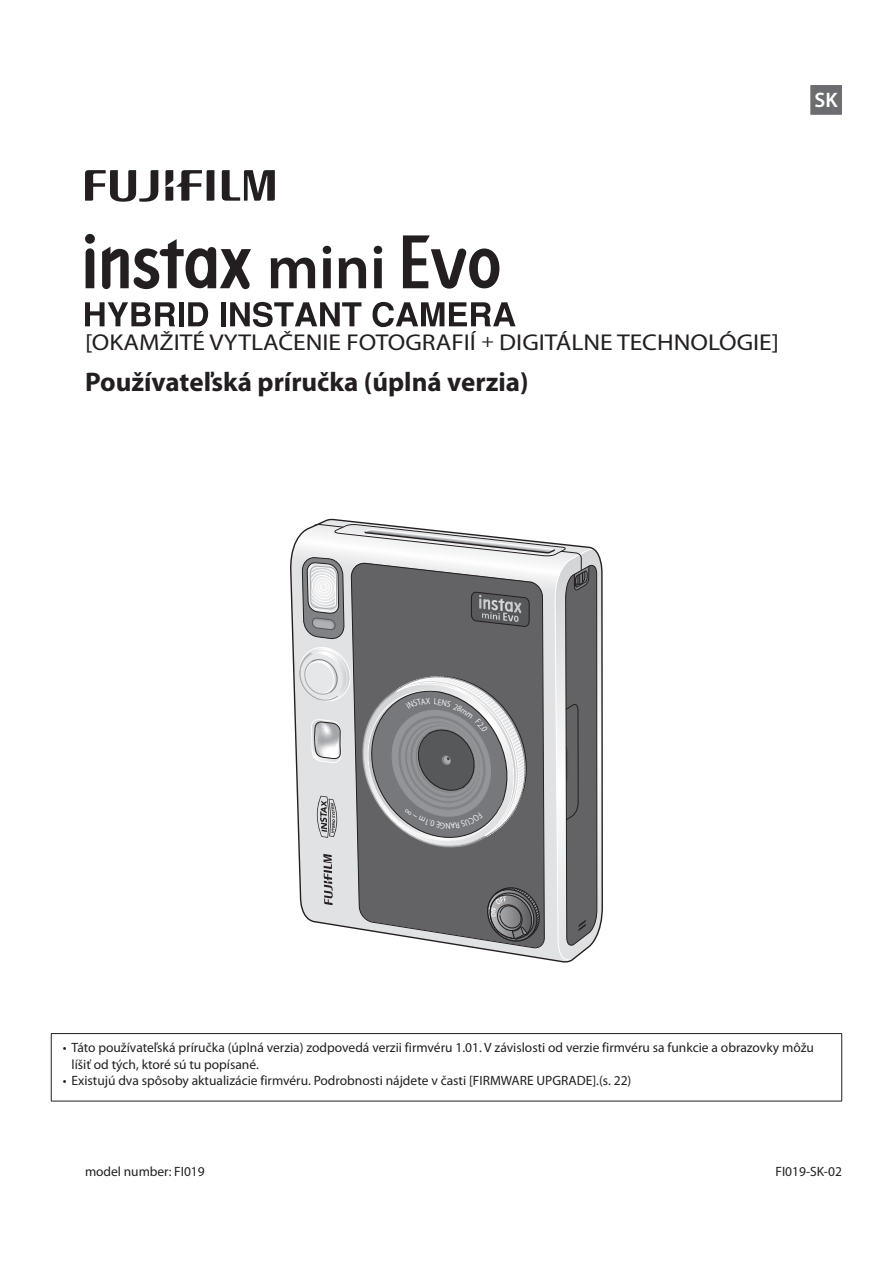
<style>
.page{position:relative;width:893px;height:1263px;background:#fff}
.page>*{position:absolute;margin:0;border:0;box-sizing:border-box;transform-origin:0 0}
.t1{font:700 27px "Myriad Pro";color:#231f20}
.t2{font:22.95px "Myriad Pro";color:#231f20;scale:1.11 1}
.t3{font:600 21px "Myriad Pro";color:#fff}
.t4{font:13.5px/16.8px "Myriad Pro";color:#231f20}
.s1{font-size:18.9px}
</style>
<div class="page">
<svg style="left:85px;top:170px;width:190px;height:32px"></svg>
<svg style="left:85px;top:302px;width:90px;height:24px"></svg>
<hr style="left:179px;top:302px;width:4px;height:24px;background:#231f20">
<svg style="left:188px;top:302px;width:20px;height:24px"></svg>
<div style="left:221px;top:302px;width:5px;height:24px;background:#231f20"></div>
<svg style="left:230px;top:302px;width:131px;height:25px"></svg>
<svg style="left:373px;top:302px;width:142px;height:25px"></svg>
<div style="left:810px;top:85px;width:32px;height:30px;background:#6c6d70"></div>
<hr style="left:51px;top:1033px;width:791px;height:1px;background:#231f20">
<hr style="left:51px;top:1034px;width:1px;height:67px;background:#231f20">
<hr style="left:841px;top:1034px;width:1px;height:67px;background:#231f20">
<hr style="left:51px;top:1101px;width:791px;height:1px;background:#231f20">
<svg style="left:403px;top:235px;width:96px;height:54px"></svg>
<svg style="left:86px;top:248px;width:8px;height:40px"></svg>
<div style="left:85px;top:234px;width:10px;height:10px;background:#231f20;border-radius:50%"></div>
<svg style="left:102px;top:239px;width:149px;height:50px"></svg>
<svg style="left:323px;top:246px;width:8px;height:42px"></svg>
<svg style="left:339px;top:258px;width:27px;height:30px"></svg>
<svg style="left:374px;top:246px;width:8px;height:42px"></svg>
<svg style="left:271px;top:258px;width:44px;height:30px"></svg>
<svg style="left:290px;top:519px;width:283px;height:444px"></svg>
<svg style="left:295px;top:523px;width:308px;height:437px"></svg>
<h3 class="t3" style="left:815px;top:87px;width:25px">SK</h3>
<h2 class="t2" style="left:85px;top:328px;width:627px">[OKAMŽITÉ VYTLAČENIE FOTOGRAFIÍ <span class="s1">+</span> DIGITÁLNE TECHNOLÓGIE]</h2>
<h1 class="t1" style="left:85px;top:364px;width:445px">Používateľská príručka (úplná verzia)</h1>
<p class="t4" style="left:71px;top:1038px;width:744px;text-indent:-9px">• Táto používateľská príručka (úplná verzia) zodpovedá verzii firmvéru 1.01. V závislosti od verzie firmvéru sa funkcie a obrazovky môžu líšiť od tých, ktoré sú tu popísané.</p>
<p class="t4" style="left:63px;top:1072px;width:570px">• Existujú dva spôsoby aktualizácie firmvéru. Podrobnosti nájdete v časti [FIRMWARE UPGRADE].(s. 22)</p>
<p class="t4" style="left:85px;top:1162px;width:121px">model number: FI019</p>
<p class="t4" style="left:775px;top:1162px;width:68px">FI019-SK-02</p>
</div>
